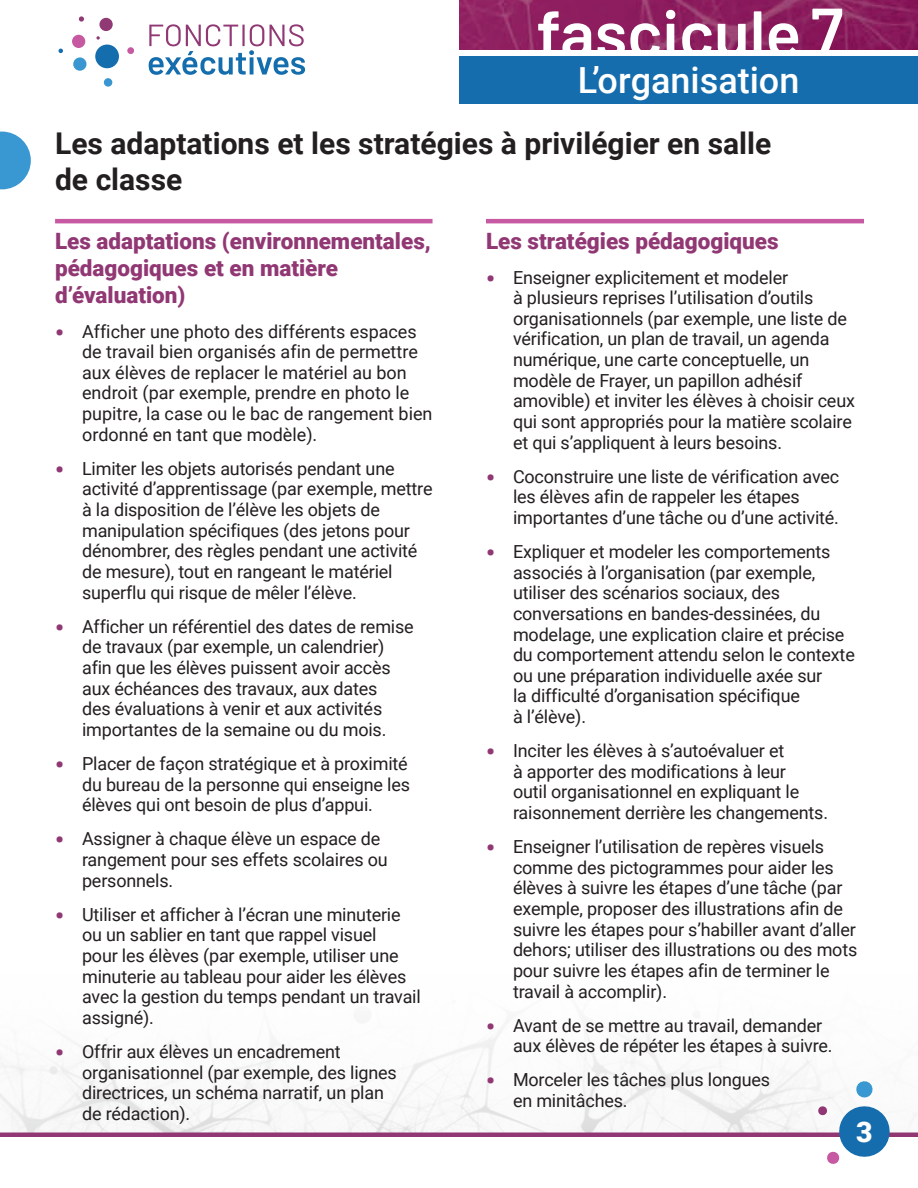
<style>
.page{position:relative;width:918px;height:1188px;background:#fff}
.page>*{position:absolute;margin:0;border:0;box-sizing:border-box;transform-origin:0 0}
.t1{font:500 36px "Roboto";color:#fff}
.t2{font:700 30px/36px "Roboto";color:#231f20}
.t3{font:900 28.5px "Roboto";color:#fff}
.en_tete_3_vs2{font:900 22.5px/27px "Roboto";color:#913874}
.t4{font:18px/20.7px "Roboto";letter-spacing:-.01em;color:#231f20}
.s1{font-weight:900;font-size:24px;color:#913874}
</style>
<div class="page">
<img style="left:0;top:1026px;width:915px;height:106px">
<hr style="left:55px;top:219px;width:378px;height:4px;background:#c659a1">
<hr style="left:486px;top:219px;width:378px;height:4px;background:#c659a1">
<svg style="left:0;top:132px;width:31px;height:57px"></svg>
<svg style="left:0;top:1132px;width:918px;height:5px;background:#9a4a80"></svg>
<svg style="left:818px;top:1080px;width:75px;height:84px"></svg>
<img style="left:459px;top:0;width:459px;height:50px">
<svg style="left:149px;top:24px;width:156px;height:51px"></svg>
<div style="left:95px;top:45px;width:24px;height:23px;background:#146dad;border-radius:50%"></div>
<div style="left:104px;top:78px;width:8px;height:9px;background:#3a96d1;border-radius:50%"></div>
<div style="left:99px;top:18px;width:14px;height:13px;background:#903974;border-radius:50%"></div>
<div style="left:72px;top:35px;width:13px;height:13px;background:#c659a2;border-radius:50%"></div>
<div style="left:73px;top:57px;width:13px;height:14px;background:#3a96d1;border-radius:50%"></div>
<svg style="left:59px;top:49px;width:4px;height:4px"></svg>
<svg style="left:79px;top:16px;width:5px;height:6px"></svg>
<svg style="left:96px;top:36px;width:4px;height:4px"></svg>
<div style="left:127px;top:47px;width:7px;height:7px;background:#c659a2;border-radius:50%"></div>
<div style="left:459px;top:53px;width:459px;height:51px;background:#156dad"></div>
<div style="left:459px;top:50px;width:459px;height:6px;background:#fff"></div>
<svg style="left:538px;top:11px;width:53px;height:39px"></svg>
<svg style="left:598px;top:23px;width:62px;height:27px"></svg>
<svg style="left:666px;top:10px;width:9px;height:40px"></svg>
<svg style="left:682px;top:23px;width:30px;height:27px"></svg>
<svg style="left:718px;top:24px;width:28px;height:26px"></svg>
<svg style="left:754px;top:11px;width:7px;height:39px"></svg>
<svg style="left:769px;top:23px;width:29px;height:27px"></svg>
<svg style="left:812px;top:9px;width:30px;height:41px"></svg>
<h1 class="t1" style="left:578px;top:55px;width:223px">L’organisation</h1>
<h2 class="t2" style="left:55px;top:124px;width:718px">Les adaptations et les stratégies à privilégier en salle de classe</h2>
<p class="en_tete_3_vs2" style="left:55px;top:227px;width:377px">Les adaptations (environnementales, pédagogiques et en matière d’évaluation)</p>
<p class="t4" style="left:82px;top:320px;width:352px;text-indent:-27px"><span class="s1">•</span> Afficher une photo des différents espaces de travail bien organisés afin de permettre aux élèves de replacer le matériel au bon endroit (par exemple, prendre en photo le pupitre, la case ou le bac de rangement bien ordonné en tant que modèle).</p>
<p class="t4" style="left:82px;top:457px;width:352px;text-indent:-27px"><span class="s1">•</span> Limiter les objets autorisés pendant une activité d’apprentissage (par exemple, mettre à la disposition de l’élève les objets de manipulation spécifiques (des jetons pour dénombrer, des règles pendant une activité de mesure), tout en rangeant le matériel superflu qui risque de mêler l’élève.</p>
<p class="t4" style="left:55px;top:615px;width:360px;text-align:center"><span class="s1">•</span> Afficher un référentiel des dates de remise de travaux (par exemple, un calendrier)<br>afin que les élèves puissent avoir accès<br>aux échéances des travaux, aux dates<br>des évaluations à venir et aux activités importantes de la semaine ou du mois.</p>
<p class="t4" style="left:82px;top:752px;width:329px;text-indent:-27px"><span class="s1">•</span> Placer de façon stratégique et à proximité du bureau de la personne qui enseigne les élèves qui ont besoin de plus d’appui.</p>
<p class="t4" style="left:82px;top:828px;width:307px;text-indent:-27px"><span class="s1">•</span> Assigner à chaque élève un espace de rangement pour ses effets scolaires ou personnels.</p>
<p class="t4" style="left:82px;top:903px;width:340px;text-indent:-27px"><span class="s1">•</span> Utiliser et afficher à l’écran une minuterie ou un sablier en tant que rappel visuel<br>pour les élèves (par exemple, utiliser une minuterie au tableau pour aider les élèves avec la gestion du temps pendant un travail assigné).</p>
<p class="t4" style="left:82px;top:1040px;width:316px;text-indent:-27px"><span class="s1">•</span> Offrir aux élèves un encadrement organisationnel (par exemple, des lignes directrices, un schéma narratif, un plan de rédaction).</p>
<h3 class="en_tete_3_vs2" style="left:486px;top:227px;width:294px">Les stratégies pédagogiques</h3>
<p class="t4" style="left:513px;top:266px;width:344px;text-indent:-27px"><span class="s1">•</span> Enseigner explicitement et modeler<br>à plusieurs reprises l’utilisation d’outils organisationnels (par exemple, une liste de vérification, un plan de travail, un agenda numérique, une carte conceptuelle, un modèle de Frayer, un papillon adhésif amovible) et inviter les élèves à choisir ceux qui sont appropriés pour la matière scolaire et qui s’appliquent à leurs besoins.</p>
<p class="t4" style="left:513px;top:465px;width:328px;text-indent:-27px"><span class="s1">•</span> Coconstruire une liste de vérification avec les élèves afin de rappeler les étapes importantes d’une tâche ou d’une activité.</p>
<p class="t4" style="left:513px;top:541px;width:343px;text-indent:-27px"><span class="s1">•</span> Expliquer et modeler les comportements associés à l’organisation (par exemple, utiliser des scénarios sociaux, des conversations en bandes-dessinées, du modelage, une explication claire et précise du comportement attendu selon le contexte ou une préparation individuelle axée sur<br>la difficulté d’organisation spécifique<br>à l’élève).</p>
<p class="t4" style="left:513px;top:740px;width:317px;text-indent:-27px"><span class="s1">•</span> Inciter les élèves à s’autoévaluer et<br>à apporter des modifications à leur<br>outil organisationnel en expliquant le raisonnement derrière les changements.</p>
<p class="t4" style="left:513px;top:836px;width:346px;text-indent:-27px"><span class="s1">•</span> Enseigner l’utilisation de repères visuels comme des pictogrammes pour aider les élèves à suivre les étapes d’une tâche (par exemple, proposer des illustrations afin de suivre les étapes pour s’habiller avant d’aller dehors; utiliser des illustrations ou des mots pour suivre les étapes afin de terminer le travail à accomplir).</p>
<p class="t4" style="left:513px;top:1014px;width:321px;text-indent:-27px"><span class="s1">•</span> Avant de se mettre au travail, demander aux élèves de répéter les étapes à suivre.</p>
<p class="t4" style="left:513px;top:1069px;width:259px;text-indent:-27px"><span class="s1">•</span> Morceler les tâches plus longues en minitâches.</p>
<h3 class="t3" style="left:856px;top:1112px;width:18px">3</h3>
</div>
